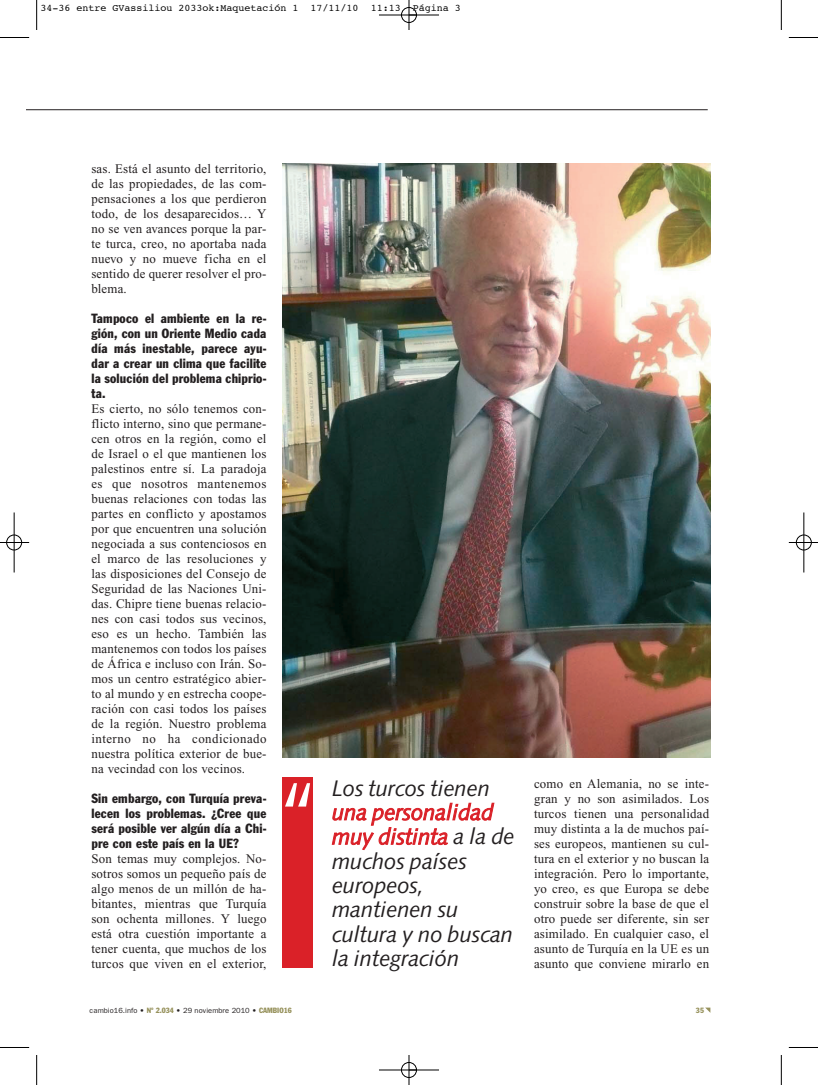
<style>
.page{position:relative;width:818px;height:1085px;background:#fff}
.page>*{position:absolute;margin:0;border:0;box-sizing:border-box;transform-origin:0 0}
.t1{font:italic 97.5px "Syntax LT Std";color:#fff;scale:.8 1}
.t2{font:italic 22.5px/24.4px "Syntax LT Std";letter-spacing:-.005em;color:#231f20}
.t3{font:13.12px/15px "Times New Roman";letter-spacing:.015em;color:#231f20;text-align:justify}
.t4{font:condensed 13.12px/15px "Franklin Gothic";letter-spacing:.015em;color:#231f20;text-align:justify}
.t5{font:10px "Courier";color:#000}
.t6{font:7.5px "Franklin Gothic";color:#231f20}
.t7{font:condensed 7.5px "Franklin Gothic";color:#96915b}
.s1{color:#da2128}
.s2{font-stretch:condensed;color:#96915b}
</style>
<div class="page">
<svg style="left:705px;top:1007px;width:5px;height:6px"></svg>
<div style="left:282px;top:777px;width:31px;height:191px;background:#da2128"></div>
<img style="left:282px;top:164px;width:428px;height:594px">
<hr style="left:26px;top:110px;width:681px;height:1px;background:#231f20">
<hr style="left:36px;top:0;width:1px;height:30px;background:#000">
<svg style="left:0;top:37px;width:29px;height:1px"></svg>
<hr style="left:781px;top:0;width:1px;height:30px;background:#000">
<svg style="left:788px;top:37px;width:29px;height:1px"></svg>
<hr style="left:36px;top:1055px;width:1px;height:30px;background:#000">
<svg style="left:0;top:1047px;width:29px;height:1px"></svg>
<hr style="left:781px;top:1055px;width:1px;height:30px;background:#000">
<svg style="left:788px;top:1047px;width:29px;height:1px"></svg>
<div style="left:401px;top:1062px;width:15px;height:16px;border:1px solid #fff;border-radius:50%"></div>
<div style="left:795px;top:535px;width:16px;height:15px;border:1px solid #fff;border-radius:50%"></div>
<hr style="left:379px;top:15px;width:60px;height:1px;background:#000">
<hr style="left:379px;top:1070px;width:60px;height:1px;background:#000">
<hr style="left:14px;top:512px;width:1px;height:60px;background:#000">
<hr style="left:803px;top:512px;width:1px;height:60px;background:#000">
<hr style="left:408px;top:0;width:1px;height:30px;background:#000">
<hr style="left:408px;top:1055px;width:1px;height:30px;background:#000">
<svg style="left:0;top:542px;width:29px;height:1px"></svg>
<svg style="left:788px;top:542px;width:29px;height:1px"></svg>
<div style="left:401px;top:7px;width:15px;height:16px;border:1px solid #000;border-radius:50%"></div>
<div style="left:401px;top:1062px;width:15px;height:15px;border:1px solid #000;border-radius:50%"></div>
<div style="left:6px;top:535px;width:16px;height:15px;border:1px solid #000;border-radius:50%"></div>
<div style="left:796px;top:535px;width:15px;height:15px;border:1px solid #000;border-radius:50%"></div>
<p class="t5" style="left:40px;top:4px;width:421px">!"#!$%&amp;'()&amp;%*+,--./.01%23!!0456,71&amp;(,8.9'%:%%:;&lt;::&lt;:3%%::5:!%%=&gt;?.',%!</p>
<p class="t3" style="left:91px;top:161px;width:176px">sas. Está el asunto del territorio, de las propiedades, de las com&shy;pensaciones a los que perdieron todo, de los desaparecidos… Y no se ven avances porque la par&shy;te turca, creo, no aportaba nada nuevo y no mueve ficha en el sentido de querer resolver el pro&shy;blema.</p>
<p class="t4" style="left:91px;top:310px;width:176px">Tampoco el ambiente en la re&shy;gión, con un Oriente Medio cada día más inestable, parece ayu&shy;dar a crear un clima que facilite la solución del problema chiprio&shy;ta.</p>
<p class="t3" style="left:91px;top:401px;width:176px">Es cierto, no sólo tenemos con&shy;flicto interno, sino que permane&shy;cen otros en la región, como el de Israel o el que mantienen los palestinos entre sí. La paradoja es que nosotros mantenemos buenas relaciones con todas las partes en conflicto y apostamos por que encuentren una solución negociada a sus contenciosos en el marco de las resoluciones y las disposiciones del Consejo de Seguridad de las Naciones Uni&shy;das. Chipre tiene buenas relacio&shy;nes con casi todos sus vecinos, eso es un hecho. También las mantenemos con todos los países de África e incluso con Irán. So&shy;mos un centro estratégico abier&shy;to al mundo y en estrecha coope&shy;ración con casi todos los países de la región. Nuestro problema interno no ha condicionado nuestra política exterior de bue&shy;na vecindad con los vecinos.</p>
<p class="t4" style="left:91px;top:790px;width:176px">Sin embargo, con Turquía preva&shy;lecen los problemas. ¿Cree que será posible ver algún día a Chi&shy;pre con este país en la UE?</p>
<p class="t3" style="left:91px;top:851px;width:176px">Son temas muy complejos. No&shy;sotros somos un pequeño país de algo menos de un millón de ha&shy;bitantes, mientras que Turquía son ochenta millones. Y luego está otra cuestión importante a tener cuenta, que muchos de los turcos que viven en el exterior,</p>
<h1 class="t1" style="left:273px;top:760px;width:56px">“</h1>
<h2 class="t2" style="left:332px;top:775px;width:159px">Los turcos tienen</h2>
<h2 class="t2" style="left:332px;top:800px;width:184px"><span class="s1">una personalidad muy distinta</span> a la de muchos países europeos, mantienen su cultura y no buscan la integración</h2>
<p class="t3" style="left:534px;top:776px;width:176px">como en Alemania, no se inte&shy;gran y no son asimilados. Los turcos tienen una personalidad muy distinta a la de muchos paí&shy;ses europeos, mantienen su cul&shy;tura en el exterior y no buscan la integración. Pero lo importante, yo creo, es que Europa se debe construir sobre la base de que el otro puede ser diferente, sin ser asimilado. En cualquier caso, el asunto de Turquía en la UE es un asunto que conviene mirarlo en</p>
<p class="t6" style="left:89px;top:1006px;width:204px">cambio16.info • <span class="s2">Nº 2.034</span> • 29 noviembre 2010 • <span class="s2">CAMBIO16</span></p>
<p class="t7" style="left:695px;top:1005px;width:10px">35</p>
</div>
